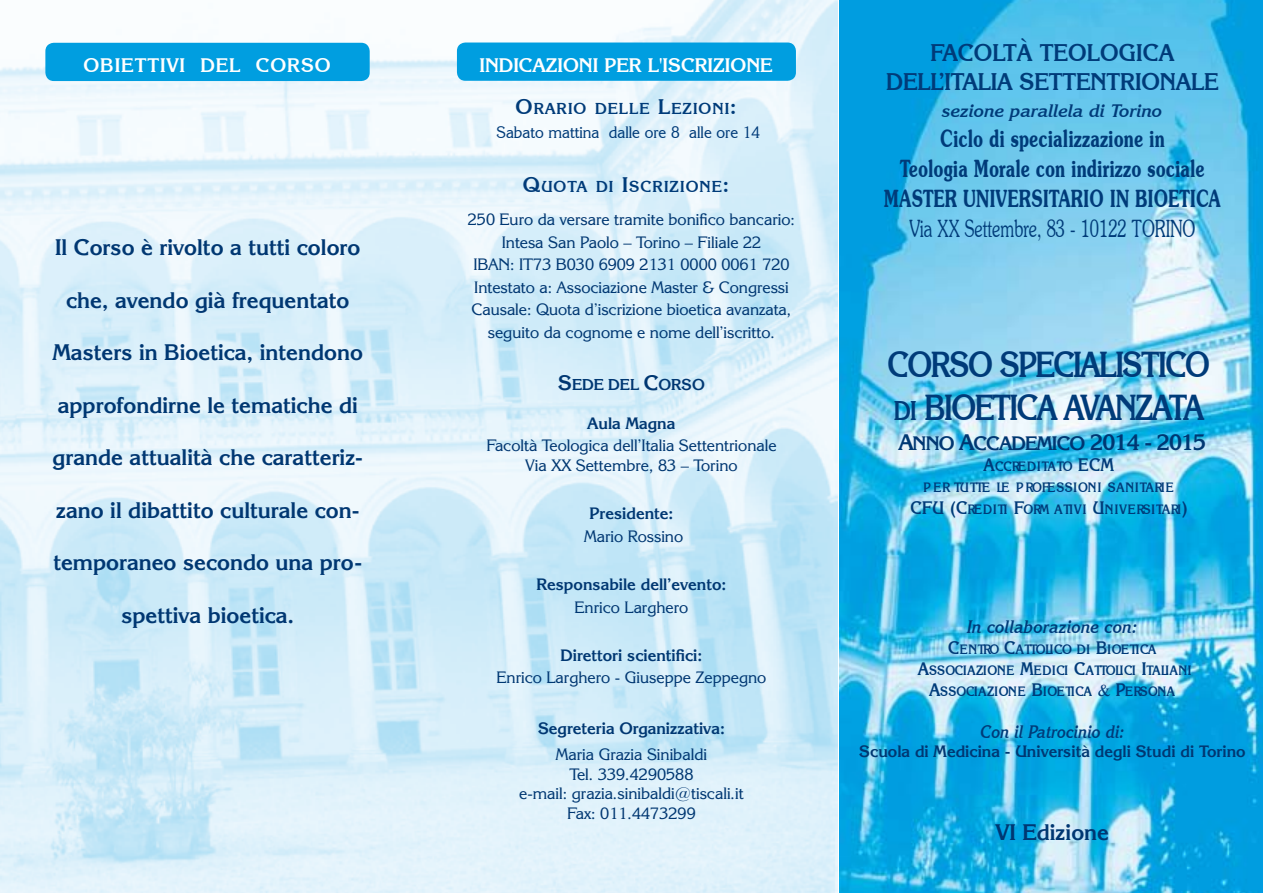
<style>
.page{position:relative;width:1263px;height:893px;background:#fff}
.page>*{position:absolute;margin:0;border:0;box-sizing:border-box;transform-origin:0 0}
.t1{font:700 36px/43.2px "Korinna IT Cby BT";letter-spacing:-.05em;color:#003b79;scale:.85 1}
.t2{font:600 24px/30px "Souvenir IT Cby BT";color:#003b79;text-align:center;scale:.7 1}
.t3{font:700 24px/28.8px "Korinna IT Cby BT";letter-spacing:-.005em;color:#003b79;text-align:center;scale:.95 1}
.t4{font:300 24px "Souvenir IT Cby BT";color:#003b79;scale:.7 1}
.t5{font:700 22.5px "Korinna IT Cby BT";color:#003772}
.t6{font:700 19.5px "Korinna IT Cby BT";color:#fff}
.t7{font:700 19.5px "Korinna IT Cby BT";letter-spacing:-.04em;color:#003772}
.t8{font:700 19.5px "Korinna IT Cby BT";letter-spacing:.05em;color:#fff}
.t9{font:italic 700 18px "Korinna IT Cby BT";letter-spacing:.01em;color:#003b79}
.t10{font:italic 700 18px "Korinna IT Cby BT";letter-spacing:.01em;color:#003b79;scale:.9 1}
.t11{font:italic 700 18px "Korinna IT Cby BT";letter-spacing:.01em;color:#003b79;scale:.85 1}
.t12{font:16.5px/22.5px "Korinna IT Cby BT";color:#003772;text-align:center}
.t13{font:700 16.5px "Korinna IT Cby BT";color:#003772}
.t14{font:16.5px "Korinna IT Cby BT";color:#003b79;scale:.95 1}
.t15{font:700 15.75px "Korinna IT Cby BT";letter-spacing:.065em;color:#003b79}
.t16{font:700 15.75px "Korinna IT Cby BT";color:#003772}
.t17{font:700 13.5px/21px "Korinna IT Cby BT";letter-spacing:.015em;color:#003b79;text-align:center;scale:.9 1}
.t18{font:700 13.5px/21.6px "Korinna IT Cby BT";letter-spacing:.04em;color:#003b79;text-align:center;scale:.9 1}
.s1{font-size:21px}
.s2{font-size:27px}
.s3{font-size:18px}
.s4{font-size:22.5px}
.s5{font-family:"Times New Roman";font-weight:400;font-size:16.5px}
</style>
<div class="page">
<img style="left:0;top:0;width:837px;height:893px">
<img style="left:839px;top:0;width:424px;height:893px">
<div style="left:45px;top:43px;width:325px;height:38px;background:#009ee0;border-radius:9px"></div>
<div style="left:457px;top:43px;width:339px;height:38px;background:#009ee0;border-radius:9px"></div>
<p class="t8" style="left:83px;top:53px;width:249px">OBIETTIVI DEL CORSO</p>
<p class="t6" style="left:479px;top:53px;width:295px">INDICAZIONI PER L'ISCRIZIONE</p>
<h3 class="t5" style="left:55px;top:234px;width:307px">Il Corso è rivolto a tutti coloro</h3>
<h3 class="t5" style="left:66px;top:286px;width:285px">che, avendo già frequentato</h3>
<h3 class="t5" style="left:53px;top:339px;width:312px">Masters in Bioetica, intendono</h3>
<h3 class="t5" style="left:58px;top:391px;width:302px">approfondirne le tematiche di</h3>
<h3 class="t5" style="left:53px;top:444px;width:312px">grande attualità che caratteriz-</h3>
<h3 class="t5" style="left:56px;top:496px;width:305px">zano il dibattito culturale con-</h3>
<h3 class="t5" style="left:53px;top:549px;width:310px">temporaneo secondo una pro-</h3>
<h3 class="t5" style="left:121px;top:601px;width:174px">spettiva bioetica.</h3>
<p class="t15" style="left:516px;top:99px;width:222px"><span class="s1">O</span>RARIO DELLE <span class="s1">L</span>EZIONI<span class="s1">:</span></p>
<p class="t14" style="left:497px;top:122px;width:279px">Sabato mattina dalle ore 8 alle ore 14</p>
<p class="t15" style="left:523px;top:177px;width:208px"><span class="s1">Q</span>UOTA DI <span class="s1">I</span>SCRIZIONE<span class="s1">:</span></p>
<p class="t12" style="left:468px;top:208px;width:329px">250 Euro da versare tramite bonifico bancario:<br>Intesa San Paolo – Torino – Filiale 22<br>IBAN: IT73 B030 6909 2131 0000 0061 720<br>Intestato a: Associazione Master &amp; Congressi Causale: Quota d’iscrizione bioetica avanzata, seguito da cognome e nome dell’iscritto.</p>
<p class="t16" style="left:558px;top:375px;width:148px"><span class="s1">S</span>EDE DEL <span class="s1">C</span>ORSO</p>
<p class="t13" style="left:588px;top:413px;width:89px">Aula Magna</p>
<p class="t12" style="left:486px;top:435px;width:292px;line-height:19.8px">Facoltà Teologica dell’Italia Settentrionale<br>Via XX Settembre, 83 – Torino</p>
<p class="t13" style="left:589px;top:503px;width:85px">Presidente:</p>
<p class="t12" style="left:584px;top:524px;width:100px">Mario Rossino</p>
<p class="t13" style="left:536px;top:574px;width:191px">Responsabile dell’evento:</p>
<p class="t12" style="left:575px;top:595px;width:115px">Enrico Larghero</p>
<p class="t13" style="left:560px;top:645px;width:143px">Direttori scientifici:</p>
<p class="t12" style="left:497px;top:666px;width:271px">Enrico Larghero - Giuseppe Zeppegno</p>
<p class="t13" style="left:538px;top:718px;width:188px">Segreteria Organizzativa:</p>
<p class="t12" style="left:519px;top:744px;width:226px;line-height:19.8px">Maria Grazia Sinibaldi<br>Tel. 339.4290588<br>e-mail: grazia.sinibaldi@tiscali.it<br>Fax: 011.4473299</p>
<h2 class="t3" style="left:886px;top:38px;width:351px">FACOLTÀ TEOLOGICA<br>DELL’ITALIA SETTENTRIONALE</h2>
<p class="t9" style="left:942px;top:99px;width:222px">sezione parallela di Torino</p>
<h2 class="t2" style="left:884px;top:123px;width:483px">Ciclo di specializzazione in<br>Teologia Morale con indirizzo sociale<br>MASTER UNIVERSITARIO IN BIOETICA</h2>
<h2 class="t4" style="left:909px;top:213px;width:410px">Via XX Settembre, 83 - 10122 TORINO</h2>
<h1 class="t1" style="left:888px;top:342px;width:381px">CORSO SPECIALISTICO<br><span class="s2">DI</span> BIOETICA AVANZATA</h1>
<p class="t18" style="left:910px;top:455px;width:309px"><span class="s3">A</span>CCREDITATO <span class="s3">ECM<br></span>P ER TUTTE LE P ROFESSIONI SANITARIE<br><span class="s3">CFU (C</span>REDITI <span class="s3">F</span>ORM ATIVI <span class="s3">U</span>NIVERSITARI<span class="s3">)</span></p>
<p class="t7" style="left:899px;top:431px;width:309px"><span class="s4">A</span>NNO <span class="s4">A</span>CCADEMICO <span class="s4">2014 - 2015</span></p>
<p class="t10" style="left:967px;top:615px;width:190px">In collaborazione con:</p>
<p class="t17" style="left:918px;top:638px;width:305px"><span class="s3">C</span>ENTRO <span class="s3">C</span>ATTOLICO DI <span class="s3">B</span>IOETICA<br><span class="s3">A</span>SSOCIAZIONE <span class="s3">M</span>EDICI <span class="s3">C</span>ATTOLICI <span class="s3">I</span>TALIANI<br><span class="s3">A</span>SSOCIAZIONE <span class="s3">B</span>IOETICA <span class="s5">&amp;</span> <span class="s3">P</span>ERSONA</p>
<p class="t11" style="left:980px;top:720px;width:171px">Con il Patrocinio di:</p>
<p class="t13" style="left:859px;top:742px;width:388px">Scuola di Medicina - Università degli Studi di Torino</p>
<h3 class="t5" style="left:996px;top:818px;width:115px">VI Edizione</h3>
</div>
